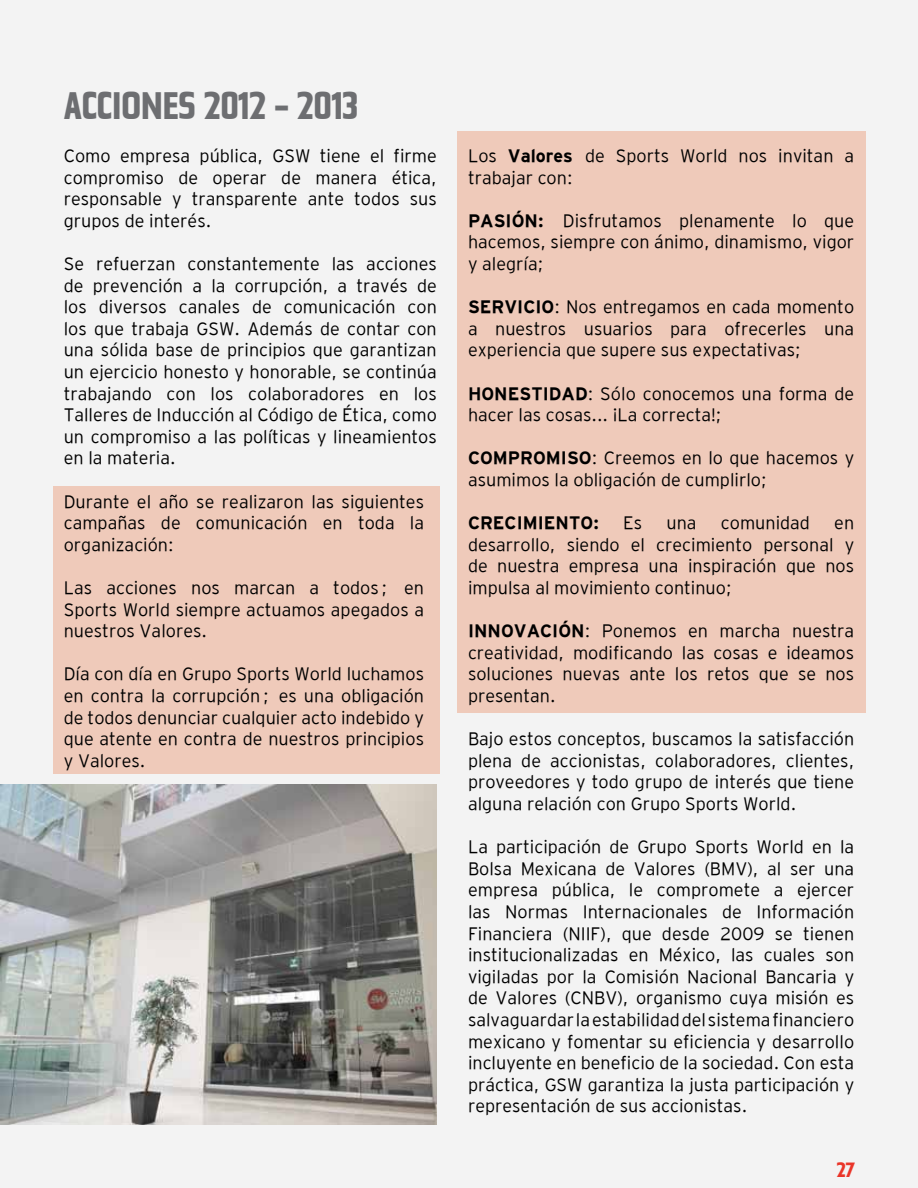
<style>
.page{position:relative;width:918px;height:1188px;background:#f3f3f3}
.page>*{position:absolute;margin:0;border:0;box-sizing:border-box;transform-origin:0 0}
.t1{font:700 expanded 39px "Tasse";color:#6d6e71}
.t2{font:700 expanded 21px "Tasse";color:#ea3529}
.t3{font:18px/21.6px "Interstate Light Mono Light Mono";color:#000;text-align:justify}
.t4{font:18px "Interstate Bold Mono Bold Mono";color:#000}
.s1{font-family:"Interstate Bold Mono Bold Mono"}
</style>
<div class="page">
<img style="left:0;top:784px;width:437px;height:340px">
<div style="left:457px;top:131px;width:408px;height:581px;background:#efcaba"></div>
<div style="left:53px;top:486px;width:386px;height:288px;background:#efcaba"></div>
<h1 class="t1" style="left:64px;top:84px;width:296px">ACCIONES 2012 - 2013</h1>
<p class="t3" style="left:64px;top:145px;width:375px">Como empresa pública, GSW tiene el firme compromiso de operar de manera ética, responsable y transparente ante todos sus grupos de interés.</p>
<p class="t3" style="left:64px;top:253px;width:375px">Se refuerzan constantemente las acciones de prevención a la corrupción, a través de los diversos canales de comunicación con los que trabaja GSW. Además de contar con una sólida base de principios que garantizan un ejercicio honesto y honorable, se continúa trabajando con los colaboradores en los Talleres de Inducción al Código de Ética, como un compromiso a las políticas y lineamientos en la materia.</p>
<p class="t3" style="left:64px;top:490px;width:362px">Durante el año se realizaron las siguientes campañas de comunicación en toda la organización:</p>
<p class="t3" style="left:64px;top:577px;width:362px">Las acciones nos marcan a todos… en Sports World siempre actuamos apegados a nuestros Valores.</p>
<p class="t3" style="left:64px;top:663px;width:362px">Día con día en Grupo Sports World luchamos en contra la corrupción… es una obligación de todos denunciar cualquier acto indebido y que atente en contra de nuestros principios y Valores.</p>
<p class="t3" style="left:468px;top:145px;width:388px">Los <span class="s1">Valores</span> de Sports World nos invitan a trabajar con:</p>
<p class="t3" style="left:468px;top:210px;width:388px"><span class="s1">PASIÓN:</span> Disfrutamos plenamente lo que hacemos, siempre con ánimo, dinamismo, vigor y alegría;</p>
<p class="t3" style="left:468px;top:296px;width:388px"><span class="s1">SERVICIO</span>: Nos entregamos en cada momento a nuestros usuarios para ofrecerles una experiencia que supere sus expectativas;</p>
<p class="t3" style="left:468px;top:382px;width:388px"><span class="s1">HONESTIDAD</span>: Sólo conocemos una forma de hacer las cosas... ¡La correcta!;</p>
<p class="t3" style="left:468px;top:447px;width:388px"><span class="s1">COMPROMISO</span>: Creemos en lo que hacemos y asumimos la obligación de cumplirlo;</p>
<p class="t4" style="left:468px;top:513px;width:132px">CRECIMIENTO:</p>
<p class="t3" style="left:623px;top:512px;width:20px">Es</p>
<p class="t3" style="left:666px;top:512px;width:32px">una</p>
<p class="t3" style="left:721px;top:512px;width:91px">comunidad</p>
<p class="t3" style="left:468px;top:512px;width:388px;text-indent:366px">en desarrollo, siendo el crecimiento personal y de nuestra empresa una inspiración que nos impulsa al movimiento continuo;</p>
<p class="t3" style="left:468px;top:620px;width:388px"><span class="s1">INNOVACIÓN</span>: Ponemos en marcha nuestra creatividad, modificando las cosas e ideamos soluciones nuevas ante los retos que se nos presentan.</p>
<p class="t3" style="left:468px;top:728px;width:388px">Bajo estos conceptos, buscamos la satisfacción plena de accionistas, colaboradores, clientes, proveedores y todo grupo de interés que tiene alguna relación con Grupo Sports World.</p>
<p class="t3" style="left:468px;top:836px;width:388px">La participación de Grupo Sports World en la Bolsa Mexicana de Valores (BMV), al ser una empresa pública, le compromete a ejercer las Normas Internacionales de Información Financiera (NIIF), que desde 2009 se tienen institucionalizadas en México, las cuales son vigiladas por la Comisión Nacional Bancaria y de Valores (CNBV), organismo cuya misión es salvaguardar la estabilidad del sistema financiero mexicano y fomentar su eficiencia y desarrollo incluyente en beneficio de la sociedad. Con esta práctica, GSW garantiza la justa participación y representación de sus accionistas.</p>
<p class="t2" style="left:837px;top:1158px;width:20px">27</p>
</div>
